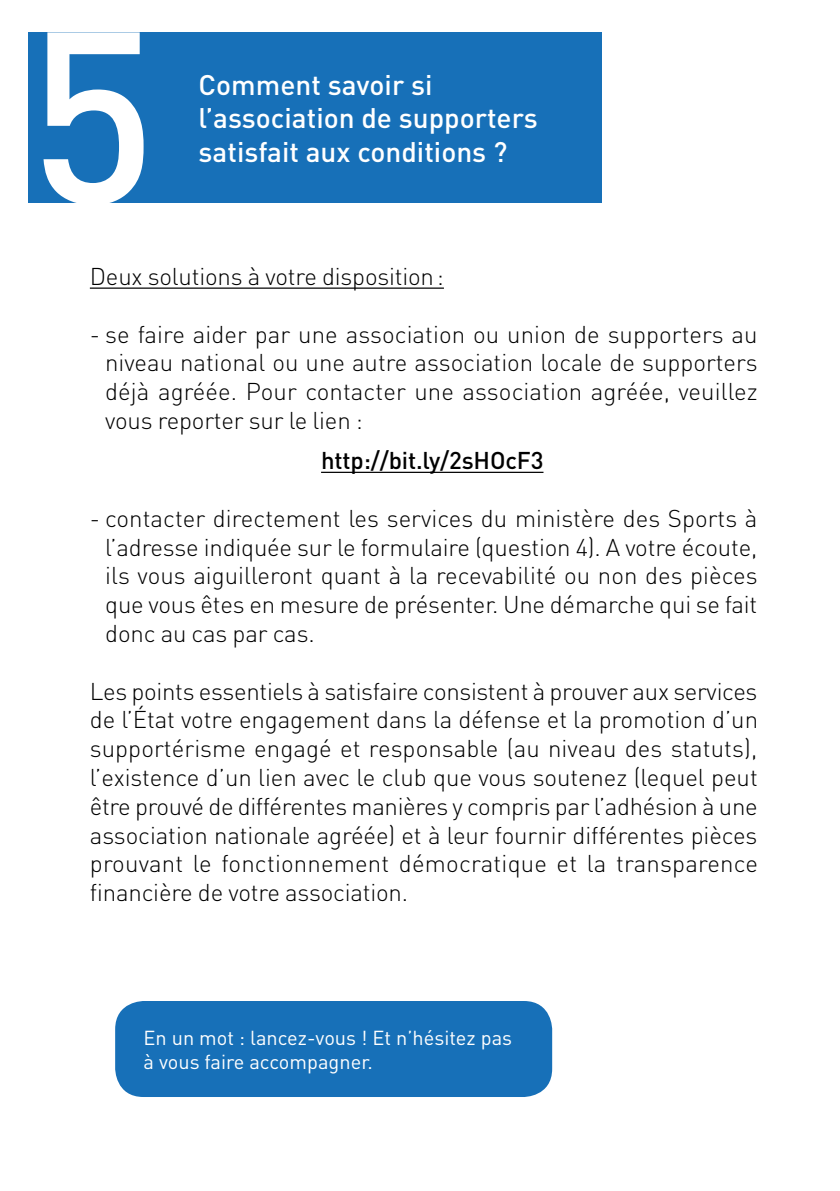
<style>
.page{position:relative;width:840px;height:1191px;background:#fff}
.page>*{position:absolute;margin:0;border:0;box-sizing:border-box;transform-origin:0 0}
.t1{font:500 240.2px "DIN Pro";color:#fff}
.t2{font:500 28px/33.6px "DIN Pro";color:#fff}
.t3{font:300 24px/28.8px "DIN Pro";letter-spacing:-.01em;color:#000;text-align:justify}
.t4{font:500 24px "DIN Pro";letter-spacing:-.005em;color:#000}
.t5{font:20px/24px "DIN Pro";color:#fff}
</style>
<div class="page">
<hr style="left:90px;top:287px;width:353px;height:2px;background:#000">
<hr style="left:321px;top:472px;width:222px;height:1px;background:#000">
<div style="left:28px;top:32px;width:573px;height:171px;background:#1770b8"></div>
<div style="left:115px;top:1001px;width:437px;height:96px;background:#1770b8;border-radius:28px"></div>
<h1 class="t1" style="left:28px;top:-39px;width:130px">5</h1>
<p class="t2" style="left:198px;top:67px;width:340px">Comment savoir si l’association de supporters</p>
<p class="t2" style="left:198px;top:134px;width:310px">satisfait aux conditions ?</p>
<p class="t3" style="left:90px;top:261px;width:355px">Deux solutions à votre disposition:</p>
<p class="t3" style="left:105px;top:319px;width:653px;text-indent:-15px">- se faire aider par une association ou union de supporters au niveau national ou une autre association locale de supporters déjà agréée. Pour contacter une association agréée, veuillez vous reporter sur le lien :</p>
<p class="t4" style="left:321px;top:445px;width:224px">http://bit.ly/2sHOcF3</p>
<p class="t3" style="left:105px;top:503px;width:653px;text-indent:-15px">- contacter directement les services du ministère des Sports à l’adresse indiquée sur le formulaire (question 4). A votre écoute, ils vous aiguilleront quant à la recevabilité ou non des pièces que vous êtes en mesure de présenter. Une démarche qui se fait donc au cas par cas.</p>
<p class="t3" style="left:90px;top:676px;width:669px">Les points essentiels à satisfaire consistent à prouver aux services de l’État votre engagement dans la défense et la promotion d’un supportérisme engagé et responsable (au niveau des statuts), l’existence d’un lien avec le club que vous soutenez (lequel peut être prouvé de différentes manières y compris par l’adhésion à une association nationale agréée) et à leur fournir différentes pièces prouvant le fonctionnement démocratique et la transparence financière de votre association.</p>
<p class="t5" style="left:143px;top:1025px;width:370px">En un mot : lancez-vous ! Et n’hésitez pas à vous faire accompagner.</p>
</div>
